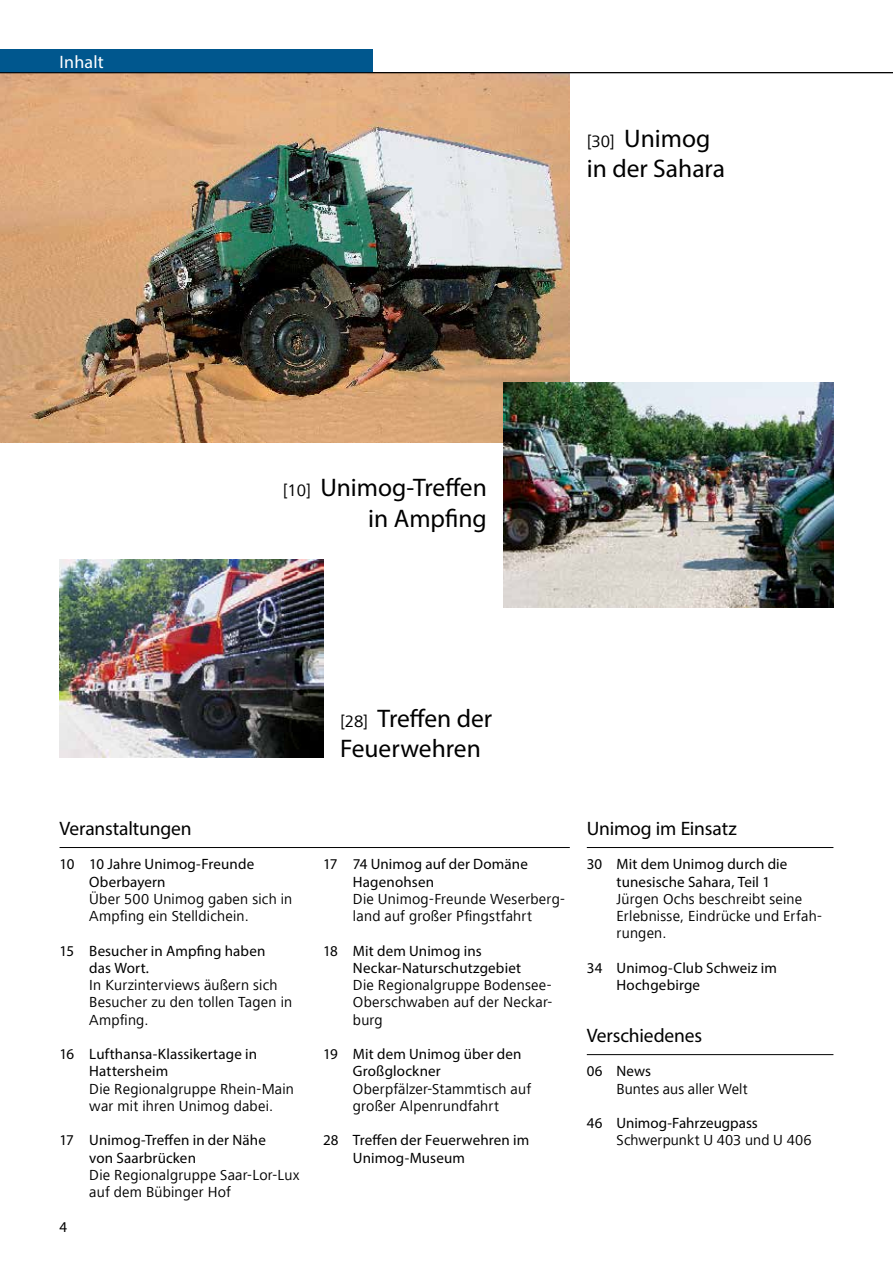
<style>
.page{position:relative;width:893px;height:1263px;background:#fff}
.page>*{position:absolute;margin:0;border:0;box-sizing:border-box;transform-origin:0 0}
.t1{font:25.5px/30.6px "Myriad Pro";color:#000}
.t2{font:19.5px "Myriad Pro";letter-spacing:-.01em;color:#000}
.t3{font:18px "Myriad Pro";letter-spacing:.01em;color:#fff}
.t4{font:15px/17.2px "Frutiger Next LT";letter-spacing:.015em;color:#000}
.t5{font:15px/17.2px "Myriad Pro";letter-spacing:.01em;color:#000}
.s1{font-family:"Frutiger Next LT";font-size:17.25px}
</style>
<div class="page">
<hr style="left:60px;top:847px;width:510px;height:1px;background:#000">
<hr style="left:587px;top:847px;width:246px;height:1px;background:#000">
<hr style="left:587px;top:1054px;width:246px;height:1px;background:#000">
<img style="left:60px;top:559px;width:263px;height:198px">
<img style="left:0;top:73px;width:570px;height:370px">
<img style="left:504px;top:383px;width:329px;height:225px">
<div style="left:0;top:49px;width:372px;height:23px;background:#00578e"></div>
<hr style="left:0;top:72px;width:893px;height:1px;background:#000">
<p class="t3" style="left:60px;top:50px;width:68px">LKT inks</p>
<p class="t3" style="left:60px;top:50px;width:46px">Inhalt</p>
<h1 class="t1" style="left:587px;top:122px;width:140px"><span class="s1">[30]</span> Unimog in der Sahara</h1>
<h1 class="t1" style="left:283px;top:472px;width:205px;text-align:right"><span class="s1">[10]</span> Unimog-Treffen in Ampfing</h1>
<h1 class="t1" style="left:340px;top:702px;width:154px"><span class="s1">[28]</span> Treffen der<br>Feuerwehren</h1>
<h2 class="t2" style="left:60px;top:816px;width:134px">Veranstaltungen</h2>
<p class="t5" style="left:89px;top:855px;width:166px;text-indent:-30px">10 10 Jahre Unimog-Freunde<br>Oberbayern</p>
<p class="t4" style="left:89px;top:890px;width:205px">Über 500 Unimog gaben sich in<br>Ampfing ein Stelldichein.</p>
<p class="t5" style="left:89px;top:942px;width:178px;text-indent:-30px">15 Besucher in Ampfing haben das Wort.</p>
<p class="t4" style="left:89px;top:977px;width:204px">In Kurzinterviews äußern sich<br>Besucher zu den tollen Tagen in<br>Ampfing.</p>
<p class="t5" style="left:89px;top:1045px;width:169px;text-indent:-30px">16 Lufthansa-Klassikertage in<br>Hattersheim</p>
<p class="t4" style="left:89px;top:1080px;width:206px">Die Regionalgruppe Rhein-Main war mit ihren Unimog dabei.</p>
<p class="t5" style="left:89px;top:1131px;width:178px;text-indent:-30px">17 Unimog-Treffen in der Nähe von Saarbrücken</p>
<p class="t4" style="left:89px;top:1166px;width:212px">Die Regionalgruppe Saar-Lor-Lux auf dem Bübinger Hof</p>
<p class="t5" style="left:60px;top:1218px;width:9px">4</p>
<p class="t5" style="left:353px;top:855px;width:176px;text-indent:-30px">17 74 Unimog auf der Domäne<br>Hagenohsen</p>
<p class="t4" style="left:353px;top:890px;width:213px">Die Unimog-Freunde Weserberg&shy;land auf großer Pfingstfahrt</p>
<p class="t5" style="left:353px;top:942px;width:170px;text-indent:-30px">18 Mit dem Unimog ins<br>Neckar-Naturschutzgebiet</p>
<p class="t4" style="left:353px;top:977px;width:201px;text-align:justify">Die Regionalgruppe Bodensee-Oberschwaben auf der Neckar&shy;burg</p>
<p class="t5" style="left:353px;top:1045px;width:170px;text-indent:-30px">19 Mit dem Unimog über den<br>Großglockner</p>
<p class="t4" style="left:353px;top:1080px;width:180px">Oberpfälzer-Stammtisch auf großer Alpenrundfahrt</p>
<p class="t5" style="left:353px;top:1131px;width:178px;text-indent:-30px">28 Treffen der Feuerwehren im<br>Unimog-Museum</p>
<h2 class="t2" style="left:587px;top:816px;width:151px">Unimog im Einsatz</h2>
<p class="t5" style="left:617px;top:855px;width:172px;text-indent:-30px">30 Mit dem Unimog durch die tunesische Sahara, Teil 1</p>
<p class="t4" style="left:617px;top:890px;width:207px">Jürgen Ochs beschreibt seine<br>Erlebnisse, Eindrücke und Erfah&shy;rungen.</p>
<p class="t5" style="left:617px;top:959px;width:162px;text-indent:-30px">34 Unimog-Club Schweiz im<br>Hochgebirge</p>
<h2 class="t2" style="left:587px;top:1023px;width:117px">Verschiedenes</h2>
<p class="t5" style="left:587px;top:1062px;width:66px">06 News</p>
<p class="t4" style="left:617px;top:1080px;width:133px">Buntes aus aller Welt</p>
<p class="t5" style="left:587px;top:1114px;width:173px">46 Unimog-Fahrzeugpass</p>
<p class="t4" style="left:617px;top:1132px;width:197px">Schwerpunkt U 403 und U 406</p>
</div>
